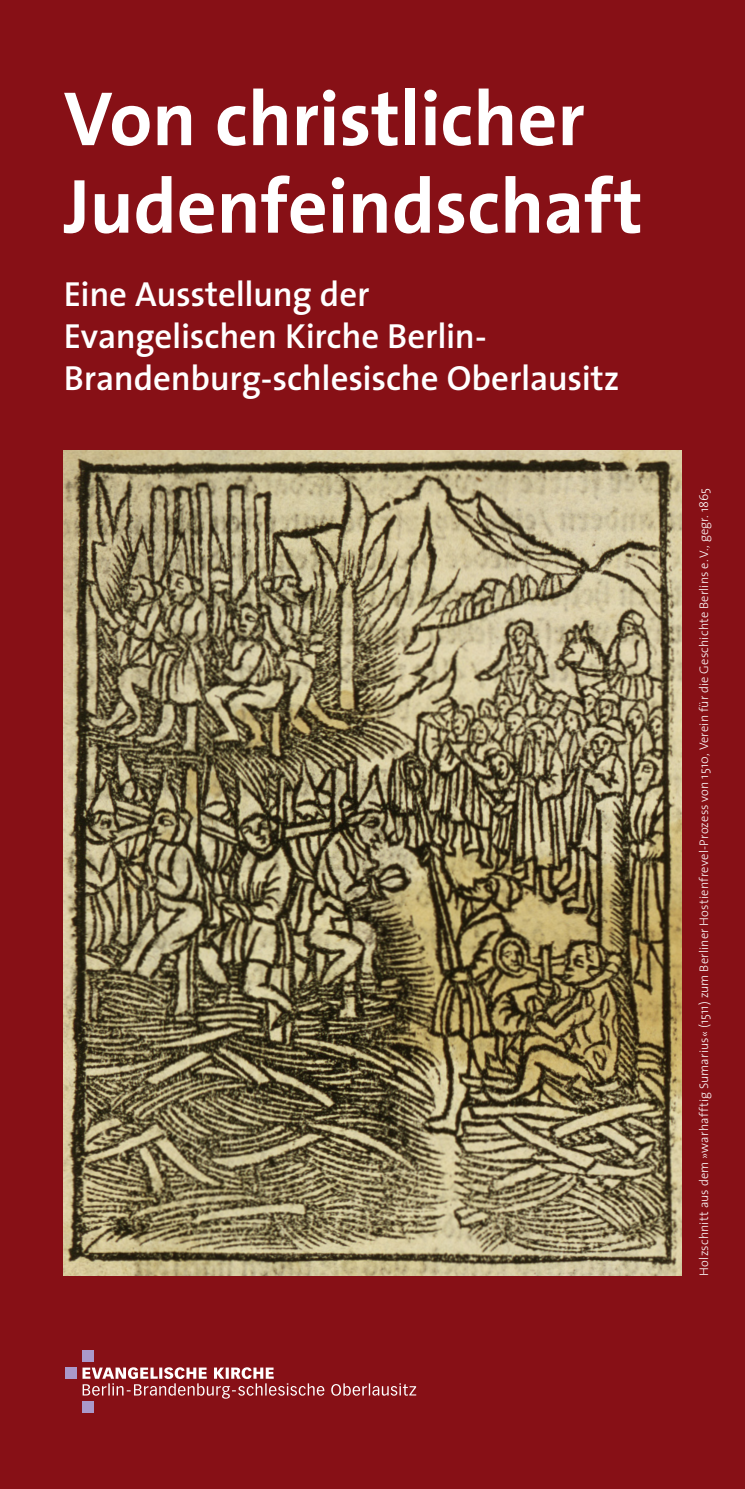
<style>
.page{position:relative;width:745px;height:1489px;background:#fff}
.page>*{position:absolute;margin:0;border:0;box-sizing:border-box;transform-origin:0 0}
.t1{font:700 77.5px/87.5px "The Sans";color:#fff}
.t2{font:600 35px/42px "The Sans";letter-spacing:-.005em;color:#fff}
.t3{font:300 12.5px "The Sans";letter-spacing:.01em;color:#fff}
</style>
<div class="page">
<div style="left:0;top:0;width:744px;height:1488px;background:#871016"></div>
<div style="left:66px;top:1367px;width:11px;height:11px;background:#aa99ca"></div>
<div style="left:82px;top:1400px;width:12px;height:11px;background:#aa99ca"></div>
<div style="left:82px;top:1350px;width:12px;height:11px;background:#aa99ca"></div>
<svg style="left:82px;top:1367px;width:334px;height:31px"></svg>
<img style="left:64px;top:450px;width:616px;height:825px">
<h1 class="t1" style="left:64px;top:73px;width:580px">Von christlicher<br>Judenfeindschaft</h1>
<h2 class="t2" style="left:64px;top:272px;width:557px">Eine Ausstellung der<br>Evangelischen Kirche Berlin-<br>Brandenburg-schlesische Oberlausitz</h2>
<p class="t3" style="left:693px;top:1275px;width:789px;rotate:-90deg">Holzschnitt aus dem »warhafftig Sumarius« (1511) zum Berliner Hostienfrevel-Prozess von 1510, Verein für die Geschichte Berlins e.V., gegr. 1865</p>
</div>
